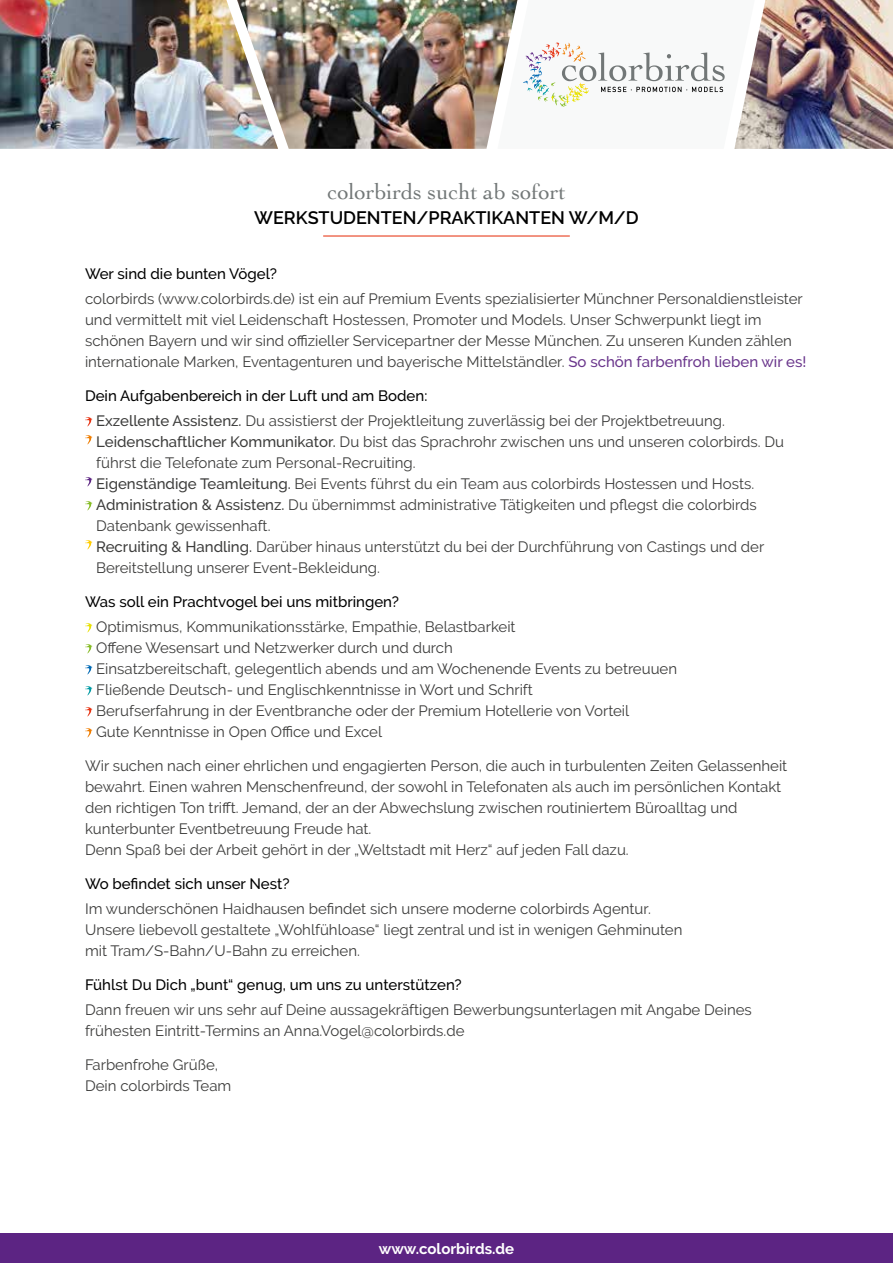
<style>
.page{position:relative;width:893px;height:1263px;background:#fff}
.page>*{position:absolute;margin:0;border:0;box-sizing:border-box;transform-origin:0 0}
.t1{font:22.5px "Cochin";color:#727777}
.t2{font:600 18px "Raleway";color:#000}
.t3{font:15px/21px "Raleway";color:#3c3c3b}
.t4{font:500 15px "Raleway";color:#000}
.t5{font:700 15px "Raleway";color:#fff}
.s1{font-weight:500;color:#6a368c}
.s2{font-weight:500;color:#000}
.s3{font-weight:500}
</style>
<div class="page">
<svg style="left:517px;top:0;width:208px;height:107px"></svg>
<svg style="left:85px;top:417px;width:7px;height:9px"></svg>
<svg style="left:85px;top:435px;width:7px;height:9px"></svg>
<svg style="left:85px;top:477px;width:7px;height:9px"></svg>
<svg style="left:85px;top:501px;width:7px;height:9px"></svg>
<svg style="left:85px;top:540px;width:7px;height:9px"></svg>
<svg style="left:85px;top:623px;width:7px;height:9px"></svg>
<svg style="left:85px;top:644px;width:7px;height:9px"></svg>
<svg style="left:85px;top:665px;width:7px;height:9px"></svg>
<svg style="left:85px;top:686px;width:7px;height:9px"></svg>
<svg style="left:85px;top:707px;width:7px;height:9px"></svg>
<svg style="left:85px;top:728px;width:7px;height:9px"></svg>
<hr style="left:323px;top:235px;width:247px;height:2px;background:#e63312">
<img style="left:0;top:0;width:237px;height:149px">
<img style="left:237px;top:0;width:280px;height:149px">
<img style="left:734px;top:0;width:159px;height:149px">
<div style="left:0;top:1233px;width:893px;height:30px;background:#5c2483"></div>
<h1 class="t1" style="left:327px;top:176px;width:240px">colorbirds sucht ab sofort</h1>
<p class="t2" style="left:254px;top:207px;width:386px">WERKSTUDENTEN/PRAKTIKANTEN W/M/D</p>
<p class="t4" style="left:85px;top:265px;width:193px">Wer sind die bunten Vögel?</p>
<p class="t3" style="left:85px;top:289px;width:723px">colorbirds (www.colorbirds.de) ist ein auf Premium Events spezialisierter Münchner Personaldienstleister und vermittelt mit viel Leidenschaft Hostessen, Promoter und Models. Unser Schwerpunkt liegt im schönen Bayern und wir sind offizieller Servicepartner der Messe München. Zu unseren Kunden zählen internationale Marken, Eventagenturen und bayerische Mittelständler. <span class="s1">So schön farbenfroh lieben wir es!</span></p>
<p class="t3" style="left:96px;top:383px;width:630px;line-height:25.2px;text-indent:-11px"><span class="s2">Dein Aufgabenbereich in der Luft und am Boden:<br></span><span class="s3">Exzellente Assistenz.</span> Du assistierst der Projektleitung zuverlässig bei der Projektbetreuung.</p>
<p class="t3" style="left:96px;top:432px;width:689px"><span class="s3">Leidenschaftlicher Kommunikator.</span> Du bist das Sprachrohr zwischen uns und unseren colorbirds. Du führst die Telefonate zum Personal-Recruiting.<br><span class="s3">Eigenständige Teamleitung.</span> Bei Events führst du ein Team aus colorbirds Hostessen und Hosts.<br><span class="s3">Administration &amp; Assistenz.</span> Du übernimmst administrative Tätigkeiten und pflegst die colorbirds Datenbank gewissenhaft.<br><span class="s3">Recruiting &amp; Handling.</span> Darüber hinaus unterstützt du bei der Durchführung von Castings und der Bereitstellung unserer Event-Bekleidung.</p>
<p class="t4" style="left:85px;top:593px;width:316px">Was soll ein Prachtvogel bei uns mitbringen?</p>
<p class="t3" style="left:96px;top:617px;width:582px">Optimismus, Kommunikationsstärke, Empathie, Belastbarkeit<br>Offene Wesensart und Netzwerker durch und durch<br>Einsatzbereitschaft, gelegentlich abends und am Wochenende Events zu betreuuen Fließende Deutsch- und Englischkenntnisse in Wort und Schrift<br>Berufserfahrung in der Eventbranche oder der Premium Hotellerie von Vorteil<br>Gute Kenntnisse in Open Office und Excel</p>
<p class="t3" style="left:85px;top:755px;width:704px">Wir suchen nach einer ehrlichen und engagierten Person, die auch in turbulenten Zeiten Gelassenheit bewahrt. Einen wahren Menschenfreund, der sowohl in Telefonaten als auch im persönlichen Kontakt den richtigen Ton trifft. Jemand, der an der Abwechslung zwischen routiniertem Büroalltag und kunterbunter Eventbetreuung Freude hat.<br>Denn Spaß bei der Arbeit gehört in der „Weltstadt mit Herz“ auf jeden Fall dazu.</p>
<p class="t4" style="left:85px;top:875px;width:206px">Wo befindet sich unser Nest?</p>
<p class="t3" style="left:85px;top:898px;width:599px">Im wunderschönen Haidhausen befindet sich unsere moderne colorbirds Agentur.<br>Unsere liebevoll gestaltete „Wohlfühloase“ liegt zentral und ist in wenigen Gehminuten mit Tram/S-Bahn/U-Bahn zu erreichen.</p>
<p class="t4" style="left:85px;top:976px;width:378px">Fühlst Du Dich „bunt“ genug, um uns zu unterstützen?</p>
<p class="t3" style="left:85px;top:999px;width:668px">Dann freuen wir uns sehr auf Deine aussagekräftigen Bewerbungsunterlagen mit Angabe Deines frühesten Eintritt-Termins an Anna.Vogel@colorbirds.de</p>
<p class="t3" style="left:85px;top:1054px;width:148px">Farbenfrohe Grüße,<br>Dein colorbirds Team</p>
<p class="t5" style="left:379px;top:1240px;width:137px">www.colorbirds.de</p>
</div>
